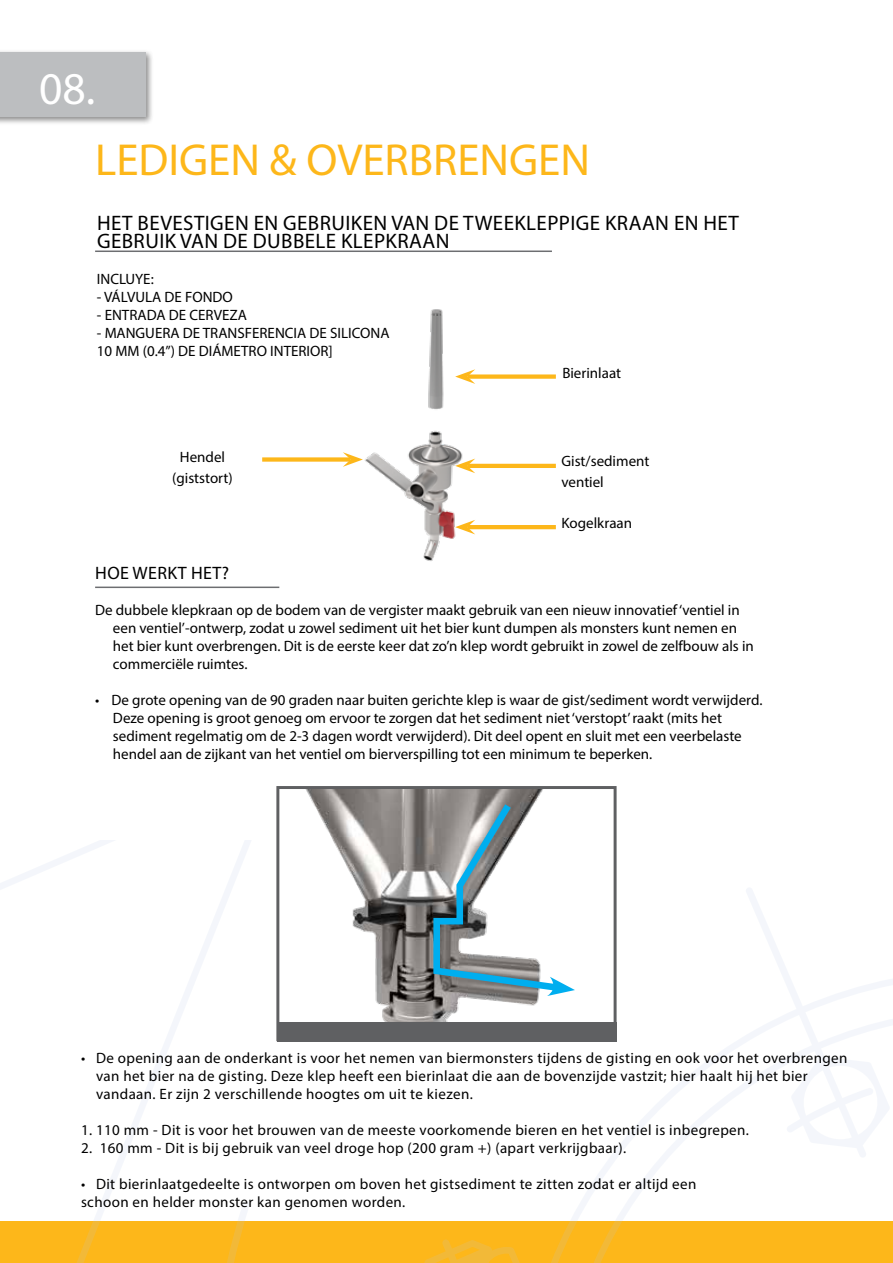
<style>
.page{position:relative;width:893px;height:1263px;background:#fff}
.page>*{position:absolute;margin:0;border:0;box-sizing:border-box;transform-origin:0 0}
.t1{font:45.6px "Myriad Pro";color:#fff}
.t2{font:45px "Myriad Pro";color:#fdb71a}
.t3{font:21px/18px "Myriad Pro";letter-spacing:.02em;color:#000}
.t4{font:18px "Myriad Pro";letter-spacing:.02em;color:#000}
.t5{font:15px/18px "Myriad Pro";color:#000}
.t6{font:15px/18px "Myriad Pro";letter-spacing:.025em;color:#000}
</style>
<div class="page">
<hr style="left:95px;top:250px;width:457px;height:2px;background:#6d6e71">
<hr style="left:95px;top:587px;width:184px;height:1px;background:#6d6e71">
<img style="left:364px;top:309px;width:159px;height:252px">
<hr style="left:467px;top:525px;width:89px;height:4px;background:#fdb71a">
<svg style="left:455px;top:520px;width:20px;height:14px"></svg>
<hr style="left:467px;top:464px;width:89px;height:4px;background:#fdb71a">
<svg style="left:455px;top:459px;width:20px;height:14px"></svg>
<div style="left:262px;top:457px;width:89px;height:5px;background:#fdb71a"></div>
<svg style="left:343px;top:452px;width:20px;height:15px"></svg>
<div style="left:467px;top:374px;width:89px;height:5px;background:#fdb71a"></div>
<svg style="left:455px;top:369px;width:20px;height:15px"></svg>
<img style="left:306px;top:790px;width:237px;height:50px">
<div style="left:276px;top:786px;width:341px;height:255px;border:3px solid #5f6062"></div>
<svg style="left:430px;top:797px;width:113px;height:43px"></svg>
<div style="left:0;top:49px;width:153px;height:77px;background:#000;opacity:.45"></div>
<div style="left:0;top:52px;width:145px;height:65px;background:#bcbec0"></div>
<svg style="left:0;top:840px;width:893px;height:423px"></svg>
<h1 class="t1" style="left:39px;top:61px;width:58px">08.</h1>
<h2 class="t2" style="left:95px;top:132px;width:496px">LEDIGEN &amp; OVERBRENGEN</h2>
<h3 class="t3" style="left:97px;top:213px;width:643px">HET BEVESTIGEN EN GEBRUIKEN VAN DE TWEEKLEPPIGE KRAAN EN HET<br>GEBRUIK VAN DE DUBBELE KLEPKRAAN</h3>
<p class="t5" style="left:97px;top:270px;width:58px">INCLUYE:</p>
<p class="t5" style="left:97px;top:288px;width:138px">- VÁLVULA DE FONDO</p>
<p class="t5" style="left:97px;top:306px;width:152px">- ENTRADA DE CERVEZA</p>
<p class="t5" style="left:97px;top:324px;width:294px">- MANGUERA DE TRANSFERENCIA DE SILICONA<br>10 MM (0.4”) DE DIÁMETRO INTERIOR]</p>
<p class="t5" style="left:172px;top:446px;width:62px;line-height:21px;text-align:center">Hendel (giststort)</p>
<p class="t5" style="left:562px;top:364px;width:60px">Bierinlaat</p>
<p class="t5" style="left:561px;top:451px;width:89px;line-height:21px">Gist/sediment ventiel</p>
<p class="t5" style="left:561px;top:513px;width:72px">Kogelkraan</p>
<p class="t4" style="left:95px;top:562px;width:135px">HOE WERKT HET?</p>
<p class="t5" style="left:113px;top:601px;width:642px;text-indent:-18px">De dubbele klepkraan op de bodem van de vergister maakt gebruik van een nieuw innovatief ‘ventiel in een ventiel’-ontwerp, zodat u zowel sediment uit het bier kunt dumpen als monsters kunt nemen en het bier kunt overbrengen. Dit is de eerste keer dat zo’n klep wordt gebruikt in zowel de zelfbouw als in commerciële ruimtes.</p>
<p class="t5" style="left:113px;top:691px;width:651px;text-indent:-18px">• De grote opening van de 90 graden naar buiten gerichte klep is waar de gist/sediment wordt verwijderd.<br>Deze opening is groot genoeg om ervoor te zorgen dat het sediment niet ‘verstopt’ raakt (mits het sediment regelmatig om de 2-3 dagen wordt verwijderd). Dit deel opent en sluit met een veerbelaste hendel aan de zijkant van het ventiel om bierverspilling tot een minimum te beperken.</p>
<p class="t6" style="left:96px;top:1049px;width:753px;text-indent:-15px">• De opening aan de onderkant is voor het nemen van biermonsters tijdens de gisting en ook voor het overbrengen van het bier na de gisting. Deze klep heeft een bierinlaat die aan de bovenzijde vastzit; hier haalt hij het bier vandaan. Er zijn 2 verschillende hoogtes om uit te kiezen.</p>
<p class="t6" style="left:81px;top:1121px;width:669px">1. 110 mm - Dit is voor het brouwen van de meeste voorkomende bieren en het ventiel is inbegrepen.</p>
<p class="t6" style="left:81px;top:1139px;width:547px">2. 160 mm - Dit is bij gebruik van veel droge hop (200 gram +) (apart verkrijgbaar).</p>
<p class="t6" style="left:81px;top:1175px;width:617px">• Dit bierinlaatgedeelte is ontworpen om boven het gistsediment te zitten zodat er altijd een schoon en helder monster kan genomen worden.</p>
</div>
